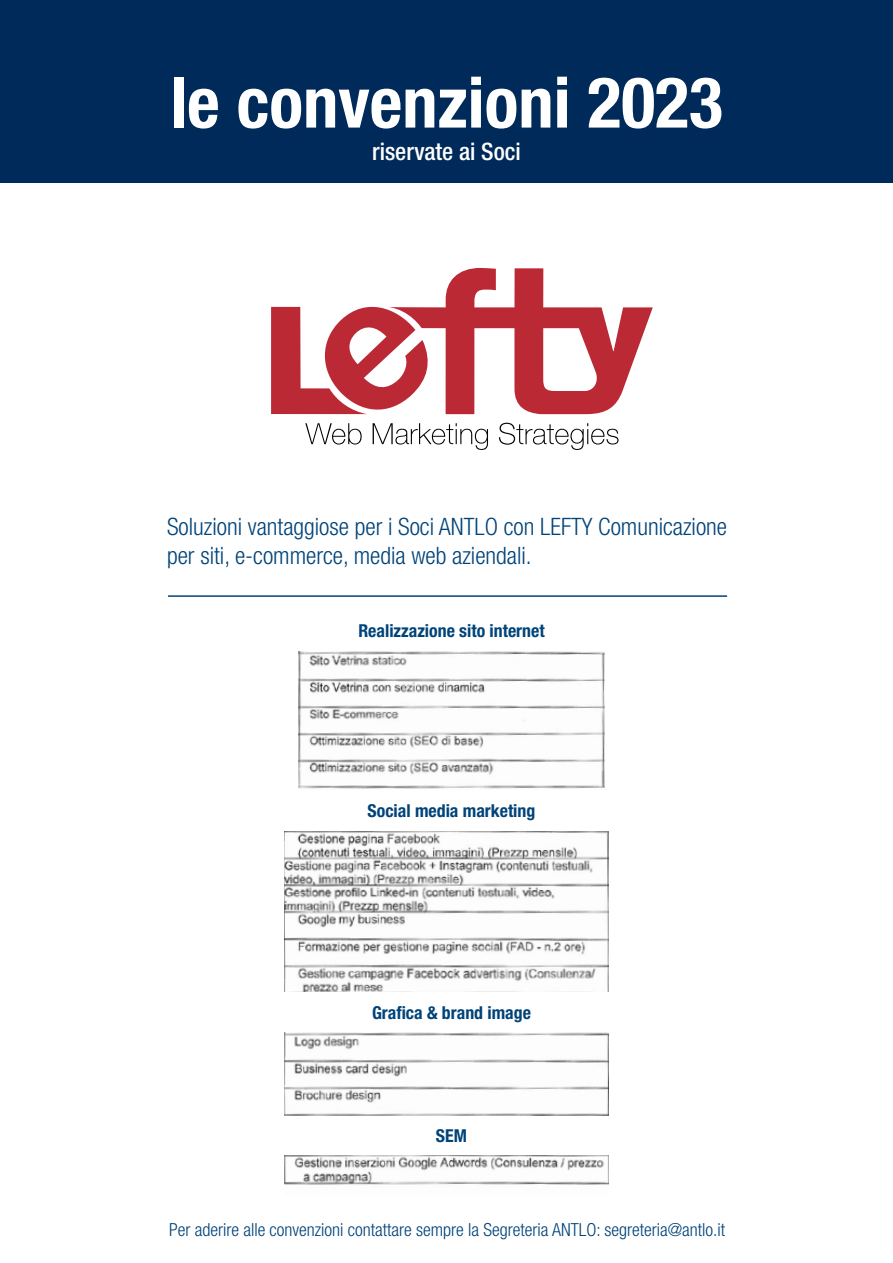
<style>
.page{position:relative;width:893px;height:1263px;background:#fff}
.page>*{position:absolute;margin:0;border:0;box-sizing:border-box;transform-origin:0 0}
.t1{font:700 condensed 70.5px "Helvetica Neue LT Std";color:#fff}
.t2{font:300 condensed 24px/28.8px "Helvetica Neue LT Std";color:#004379}
.t3{font:500 condensed 24px "Helvetica Neue LT Std";color:#fff}
.t4{font:300 condensed 18px "Helvetica Neue LT Std";color:#004379}
.t5{font:700 condensed 17.85px "Helvetica Neue LT Std";color:#004379}
</style>
<div class="page">
<div style="left:0;top:0;width:893px;height:183px;background:#002a59"></div>
<hr style="left:168px;top:595px;width:559px;height:2px;background:#004379">
<img style="left:299px;top:652px;width:305px;height:137px">
<img style="left:284px;top:832px;width:324px;height:160px">
<svg style="left:305px;top:423px;width:57px;height:21px"></svg>
<svg style="left:373px;top:423px;width:115px;height:27px"></svg>
<svg style="left:499px;top:423px;width:119px;height:27px"></svg>
<svg style="left:271px;top:268px;width:382px;height:147px"></svg>
<img style="left:284px;top:1032px;width:324px;height:84px">
<img style="left:284px;top:1155px;width:324px;height:30px">
<h1 class="t1" style="left:170px;top:60px;width:554px">le convenzioni 2023</h1>
<p class="t3" style="left:372px;top:137px;width:150px">riservate ai Soci</p>
<p class="t2" style="left:167px;top:512px;width:561px">Soluzioni vantaggiose per i Soci ANTLO con LEFTY Comunicazione per siti, e-commerce, media web aziendali.</p>
<p class="t5" style="left:358px;top:620px;width:188px">Realizzazione sito internet</p>
<p class="t5" style="left:368px;top:800px;width:169px">Social media marketing</p>
<p class="t5" style="left:372px;top:1002px;width:160px">Grafica &amp; brand image</p>
<p class="t5" style="left:436px;top:1124px;width:33px">SEM</p>
<p class="t4" style="left:169px;top:1219px;width:558px">Per aderire alle convenzioni contattare sempre la Segreteria ANTLO: segreteria@antlo.it</p>
</div>
